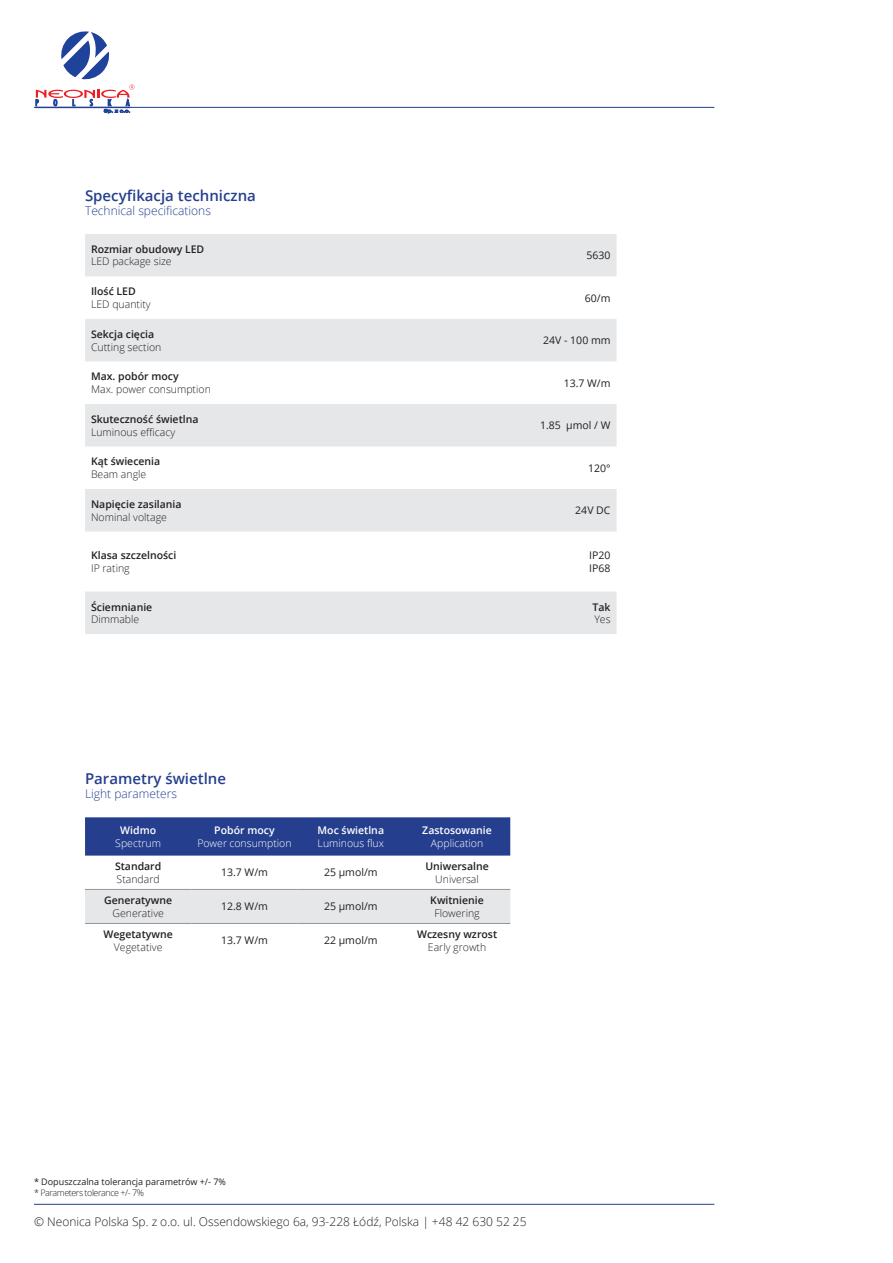
<style>
.page{position:relative;width:893px;height:1263px;background:#fff}
.page>*{position:absolute;margin:0;border:0;box-sizing:border-box;transform-origin:0 0}
.t1{font:600 15px "Open Sans";color:#253f8e}
.t2{font:300 12px "Open Sans";color:#231f20}
.t3{font:300 12px "Open Sans";color:#253f8e}
.t4{font:600 10.5px "Open Sans";color:#231f20}
.t5{font:300 10.5px "Open Sans";color:#231f20}
.t6{font:10.5px/12.6px "Open Sans";color:#231f20}
.t7{font:300 10.5px "Open Sans";color:#fff}
.t8{font:600 10.5px "Open Sans";color:#fff}
.t9{font:9px "Open Sans";color:#231f20}
.t10{font:300 9px "Open Sans";letter-spacing:-.05em;color:#231f20}
</style>
<div class="page">
<hr style="left:34px;top:1204px;width:680px;height:1px;background:#253f8e">
<svg style="left:36px;top:31px;width:98px;height:82px"></svg>
<hr style="left:34px;top:107px;width:680px;height:1px;background:#253f8e">
<svg style="left:85px;top:234px;width:532px;height:400px;fill:#e6e7e9"></svg>
<div style="left:85px;top:817px;width:425px;height:38px;background:#253f8e"></div>
<div style="left:85px;top:890px;width:425px;height:33px;background:#e6e7e9"></div>
<hr style="left:85px;top:889px;width:106px;height:1px;background:#939598">
<hr style="left:191px;top:889px;width:107px;height:1px;background:#939598">
<hr style="left:298px;top:889px;width:106px;height:1px;background:#939598">
<hr style="left:404px;top:889px;width:106px;height:1px;background:#939598">
<hr style="left:85px;top:923px;width:106px;height:1px;background:#939598">
<hr style="left:191px;top:923px;width:107px;height:1px;background:#939598">
<hr style="left:298px;top:923px;width:106px;height:1px;background:#939598">
<hr style="left:404px;top:923px;width:106px;height:1px;background:#939598">
<h1 class="t1" style="left:85px;top:185px;width:172px">Specyfikacja techniczna</h1>
<p class="t3" style="left:85px;top:202px;width:127px">Technical specifications</p>
<p class="t4" style="left:91px;top:242px;width:115px">Rozmiar obudowy LED</p>
<p class="t5" style="left:91px;top:254px;width:82px">LED package size</p>
<p class="t4" style="left:91px;top:284px;width:46px">Ilość LED</p>
<p class="t5" style="left:91px;top:297px;width:61px">LED quantity</p>
<p class="t4" style="left:91px;top:327px;width:65px">Sekcja cięcia</p>
<p class="t5" style="left:91px;top:339px;width:72px">Cutting section</p>
<p class="t4" style="left:91px;top:369px;width:89px">Max. pobór mocy</p>
<p class="t5" style="left:91px;top:382px;width:121px">Max. power consumption</p>
<p class="t4" style="left:91px;top:412px;width:109px">Skuteczność świetlna</p>
<p class="t5" style="left:91px;top:424px;width:86px">Luminous efficacy</p>
<p class="t4" style="left:91px;top:454px;width:71px">Kąt świecenia</p>
<p class="t5" style="left:91px;top:467px;width:57px">Beam angle</p>
<p class="t4" style="left:91px;top:497px;width:92px">Napięcie zasilania</p>
<p class="t5" style="left:91px;top:510px;width:77px">Nominal voltage</p>
<p class="t4" style="left:91px;top:548px;width:87px">Klasa szczelności</p>
<p class="t5" style="left:91px;top:561px;width:40px">IP rating</p>
<p class="t4" style="left:91px;top:599px;width:63px">Ściemnianie</p>
<p class="t5" style="left:91px;top:612px;width:50px">Dimmable</p>
<p class="t6" style="left:587px;top:249px;width:26px">5630</p>
<p class="t6" style="left:585px;top:291px;width:27px">60/m</p>
<p class="t6" style="left:543px;top:334px;width:69px">24V - 100 mm</p>
<p class="t6" style="left:564px;top:376px;width:48px">13.7 W/m</p>
<p class="t6" style="left:540px;top:419px;width:72px">1.85 µmol / W</p>
<p class="t6" style="left:588px;top:461px;width:24px">120°</p>
<p class="t6" style="left:575px;top:504px;width:37px">24V DC</p>
<p class="t6" style="left:589px;top:549px;width:23px">IP20<br>IP68</p>
<p class="t4" style="left:592px;top:599px;width:20px">Tak</p>
<p class="t5" style="left:594px;top:612px;width:18px">Yes</p>
<h1 class="t1" style="left:85px;top:768px;width:142px">Parametry świetlne</h1>
<p class="t3" style="left:85px;top:786px;width:93px">Light parameters</p>
<p class="t8" style="left:120px;top:823px;width:37px">Widmo</p>
<p class="t7" style="left:115px;top:836px;width:47px">Spectrum</p>
<p class="t8" style="left:214px;top:823px;width:62px">Pobór mocy</p>
<p class="t7" style="left:197px;top:836px;width:96px">Power consumption</p>
<p class="t8" style="left:318px;top:823px;width:68px">Moc świetlna</p>
<p class="t7" style="left:318px;top:836px;width:68px">Luminous flux</p>
<p class="t8" style="left:422px;top:823px;width:71px">Zastosowanie</p>
<p class="t7" style="left:431px;top:836px;width:54px">Application</p>
<p class="t4" style="left:115px;top:859px;width:48px">Standard</p>
<p class="t5" style="left:117px;top:872px;width:45px">Standard</p>
<p class="t6" style="left:221px;top:866px;width:48px">13.7 W/m</p>
<p class="t6" style="left:324px;top:866px;width:55px">25 µmol/m</p>
<p class="t4" style="left:425px;top:859px;width:65px">Uniwersalne</p>
<p class="t5" style="left:435px;top:872px;width:45px">Universal</p>
<p class="t4" style="left:104px;top:893px;width:70px">Generatywne</p>
<p class="t5" style="left:112px;top:906px;width:53px">Generative</p>
<p class="t6" style="left:221px;top:900px;width:48px">12.8 W/m</p>
<p class="t6" style="left:324px;top:900px;width:55px">25 µmol/m</p>
<p class="t4" style="left:430px;top:893px;width:55px">Kwitnienie</p>
<p class="t5" style="left:434px;top:906px;width:47px">Flowering</p>
<p class="t4" style="left:104px;top:927px;width:71px">Wegetatywne</p>
<p class="t5" style="left:114px;top:940px;width:50px">Vegetative</p>
<p class="t6" style="left:221px;top:934px;width:48px">13.7 W/m</p>
<p class="t6" style="left:324px;top:934px;width:55px">22 µmol/m</p>
<p class="t4" style="left:417px;top:927px;width:82px">Wczesny wzrost</p>
<p class="t5" style="left:428px;top:940px;width:60px">Early growth</p>
<p class="t9" style="left:34px;top:1176px;width:194px">* Dopuszczalna tolerancja parametrów +/- 7%</p>
<p class="t10" style="left:34px;top:1187px;width:112px">* Parameters tolerance +/- 7%</p>
<p class="t2" style="left:34px;top:1213px;width:494px">© Neonica Polska Sp. z o.o. ul. Ossendowskiego 6a, 93-228 Łódź, Polska | +48 42 630 52 25</p>
</div>
